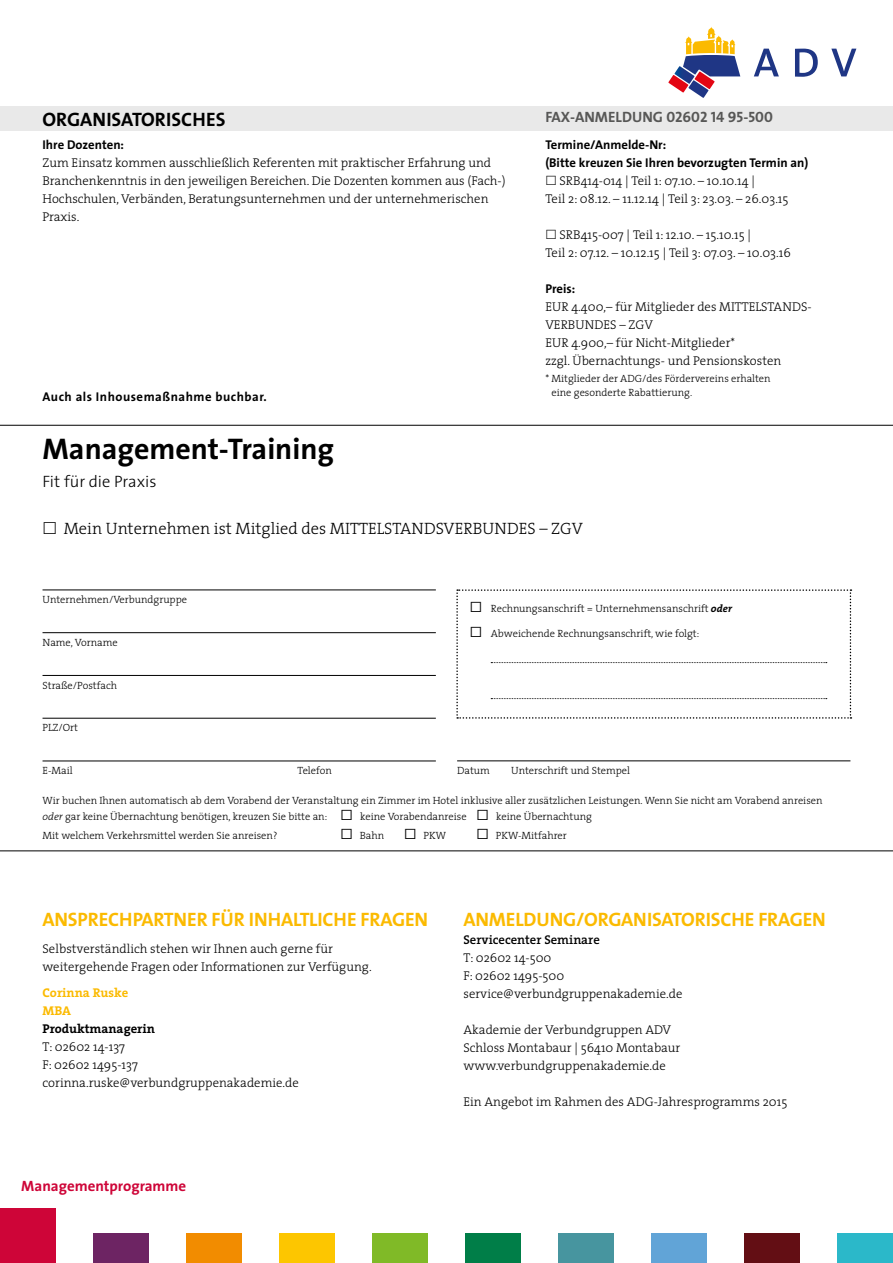
<style>
.page{position:relative;width:893px;height:1263px;background:#fff}
.page>*{position:absolute;margin:0;border:0;box-sizing:border-box;transform-origin:0 0}
.t1{font:700 30px "The Sans";color:#000}
.t2{font:19.5px "The Sans Bold Caps";letter-spacing:-.01em;color:#fbba00}
.t3{font:19.5px "The Sans Bold Caps";color:#000}
.t4{font:300 16.5px "The Serif";color:#000}
.t5{font:300 16.5px "The Sans";color:#000}
.t6{font:15px "The Sans Bold Caps";color:#575756}
.t7{font:700 15px "The Sans";color:#ce0538}
.t8{font:300 12.75px/18px "The Serif";color:#000}
.t9{font:700 12.75px/18px "The Sans";color:#000}
.t10{font:700 12.75px "The Sans";letter-spacing:.04em;color:#000}
.t11{font:600 12.75px "The Serif";color:#000}
.t12{font:700 12.75px "The Serif";color:#000}
.t13{font:700 12.75px/18px "The Serif";color:#fbba00}
.t14{font:300 10.5px/13.5px "The Serif";color:#000}
.s1{font-style:italic}
.s2{font-family:"The Sans Light Expert";font-weight:400;font-size:15px}
.s3{font-weight:700;font-style:italic}
</style>
<div class="page">
<div style="left:0;top:106px;width:893px;height:25px;background:#e9e9e9"></div>
<hr style="left:0;top:425px;width:893px;height:1px;background:#000">
<hr style="left:0;top:850px;width:893px;height:1px;background:#000">
<div style="left:0;top:1209px;width:55px;height:54px;background:#ce0538"></div>
<div style="left:93px;top:1233px;width:55px;height:30px;background:#6d2463"></div>
<div style="left:372px;top:1233px;width:56px;height:30px;background:#80ba27"></div>
<div style="left:186px;top:1233px;width:55px;height:30px;background:#f28c00"></div>
<div style="left:558px;top:1233px;width:56px;height:30px;background:#47959f"></div>
<div style="left:465px;top:1233px;width:56px;height:30px;background:#007e48"></div>
<div style="left:745px;top:1233px;width:55px;height:30px;background:#630e14"></div>
<div style="left:838px;top:1233px;width:55px;height:30px;background:#2bb8c9"></div>
<div style="left:651px;top:1233px;width:56px;height:30px;background:#61a4d7"></div>
<div style="left:279px;top:1233px;width:55px;height:30px;background:#fdc600"></div>
<svg style="left:668px;top:27px;width:72px;height:71px"></svg>
<svg style="left:831px;top:49px;width:25px;height:27px"></svg>
<svg style="left:754px;top:49px;width:25px;height:27px"></svg>
<svg style="left:795px;top:49px;width:23px;height:28px"></svg>
<hr style="left:43px;top:589px;width:393px;height:1px;background:#000">
<hr style="left:43px;top:632px;width:393px;height:1px;background:#000">
<hr style="left:43px;top:675px;width:393px;height:1px;background:#000">
<hr style="left:43px;top:718px;width:393px;height:1px;background:#000">
<hr style="left:43px;top:760px;width:393px;height:1px;background:#000">
<svg style="left:456px;top:589px;width:395px;height:130px"></svg>
<hr style="left:457px;top:760px;width:393px;height:1px;background:#000">
<h2 class="t3" style="left:43px;top:103px;width:185px">ORGANISATORISCHES</h2>
<p class="t6" style="left:545px;top:105px;width:229px">FAX-ANMELDUNG 02602 14 95-500</p>
<p class="t9" style="left:43px;top:135px;width:83px">Ihre Dozenten:</p>
<p class="t8" style="left:43px;top:153px;width:465px">Zum Einsatz kommen ausschließlich Referenten mit praktischer Erfahrung und Branchenkenntnis in den jeweiligen Bereichen. Die Dozenten kommen aus (Fach-)<br>Hochschulen, Verbänden, Beratungsunternehmen und der unternehmerischen Praxis.</p>
<p class="t9" style="left:545px;top:135px;width:264px">Termine/Anmelde-Nr:<br>(Bitte kreuzen Sie Ihren bevorzugten Termin an)</p>
<p class="t8" style="left:545px;top:171px;width:245px;text-indent:14px">SRB414-014 | Teil 1: 07.10. – 10.10.14 |<br>Teil 2: 08.12. – 11.12.14 | Teil 3: 23.03. – 26.03.15</p>
<p class="t8" style="left:545px;top:225px;width:247px;text-indent:14px">SRB415-007 | Teil 1: 12.10. – 15.10.15 |<br>Teil 2: 07.12. – 10.12.15 | Teil 3: 07.03. – 10.03.16</p>
<p class="t9" style="left:545px;top:279px;width:31px">Preis:</p>
<p class="t8" style="left:545px;top:297px;width:268px">EUR 4.400,– für Mitglieder des MITTELSTANDS-VERBUNDES – ZGV<br>EUR 4.900,– für Nicht-Mitglieder*<br>zzgl. Übernachtungs- und Pensionskosten</p>
<p class="t14" style="left:551px;top:372px;width:221px;text-indent:-6px">* Mitglieder der ADG/des Fördervereins erhalten eine gesonderte Rabattierung.</p>
<p class="t10" style="left:43px;top:386px;width:226px">Auch als Inhousemaßnahme buchbar.</p>
<h1 class="t1" style="left:43px;top:423px;width:293px">Management-Training</h1>
<p class="t5" style="left:43px;top:468px;width:115px">Fit für die Praxis</p>
<p class="t4" style="left:64px;top:514px;width:521px">Mein Unternehmen ist Mitglied des MITTELSTANDSVERBUNDES – ZGV</p>
<p class="t14" style="left:43px;top:592px;width:146px">Unternehmen/Verbundgruppe</p>
<p class="t14" style="left:43px;top:635px;width:77px">Name, Vorname</p>
<p class="t14" style="left:43px;top:678px;width:76px">Straße/Postfach</p>
<p class="t14" style="left:43px;top:721px;width:37px">PLZ/Ort</p>
<p class="t14" style="left:43px;top:763px;width:32px">E-Mail</p>
<p class="t14" style="left:298px;top:763px;width:36px">Telefon</p>
<p class="t14" style="left:43px;top:791px;width:782px;line-height:16.5px">Wir buchen Ihnen automatisch ab dem Vorabend der Veranstaltung ein Zimmer im Hotel inklusive aller zusätzlichen Leistungen. Wenn Sie nicht am Vorabend anreisen <span class="s1">oder</span> gar keine Übernachtung benötigen, kreuzen Sie bitte an: <span class="s2">ò</span> keine Vorabendanreise <span class="s2">ò</span> keine Übernachtung</p>
<p class="t14" style="left:43px;top:828px;width:236px">Mit welchem Verkehrsmittel werden Sie anreisen?</p>
<p class="t14" style="left:340px;top:828px;width:46px"><span class="s2">ò</span> Bahn</p>
<p class="t14" style="left:404px;top:828px;width:44px"><span class="s2">ò</span> PKW</p>
<p class="t14" style="left:476px;top:828px;width:92px"><span class="s2">ò</span> PKW-Mitfahrer</p>
<p class="t14" style="left:469px;top:601px;width:264px"><span class="s2">ò</span> Rechnungsanschrift = Unternehmensanschrift <span class="s3">oder</span></p>
<p class="t14" style="left:469px;top:626px;width:231px"><span class="s2">ò</span> Abweichende Rechnungsanschrift, wie folgt:</p>
<p class="t14" style="left:457px;top:763px;width:34px">Datum</p>
<p class="t14" style="left:511px;top:763px;width:120px">Unterschrift und Stempel</p>
<h2 class="t2" style="left:43px;top:903px;width:387px">ANSPRECHPARTNER FÜR INHALTLICHE FRAGEN</h2>
<p class="t8" style="left:43px;top:939px;width:331px">Selbstverständlich stehen wir Ihnen auch gerne für weitergehende Fragen oder Informationen zur Verfügung.</p>
<p class="t13" style="left:43px;top:984px;width:87px">Corinna Ruske<br>MBA</p>
<p class="t12" style="left:43px;top:1018px;width:114px">Produktmanagerin</p>
<p class="t8" style="left:43px;top:1037px;width:258px">T: 02602 14-137<br>F: 02602 1495-137 corinna.ruske@verbundgruppenakademie.de</p>
<p class="t7" style="left:21px;top:1173px;width:167px">Managementprogramme</p>
<h2 class="t2" style="left:463px;top:903px;width:364px">ANMELDUNG/ORGANISATORISCHE FRAGEN</h2>
<p class="t11" style="left:463px;top:929px;width:138px">Servicecenter Seminare</p>
<p class="t8" style="left:463px;top:948px;width:220px">T: 02602 14-500<br>F: 02602 1495-500 service@verbundgruppenakademie.de</p>
<p class="t8" style="left:463px;top:1020px;width:218px">Akademie der Verbundgruppen ADV<br>Schloss Montabaur | 56410 Montabaur www.verbundgruppenakademie.de</p>
<p class="t8" style="left:463px;top:1092px;width:325px">Ein Angebot im Rahmen des ADG-Jahresprogramms 2015</p>
</div>
